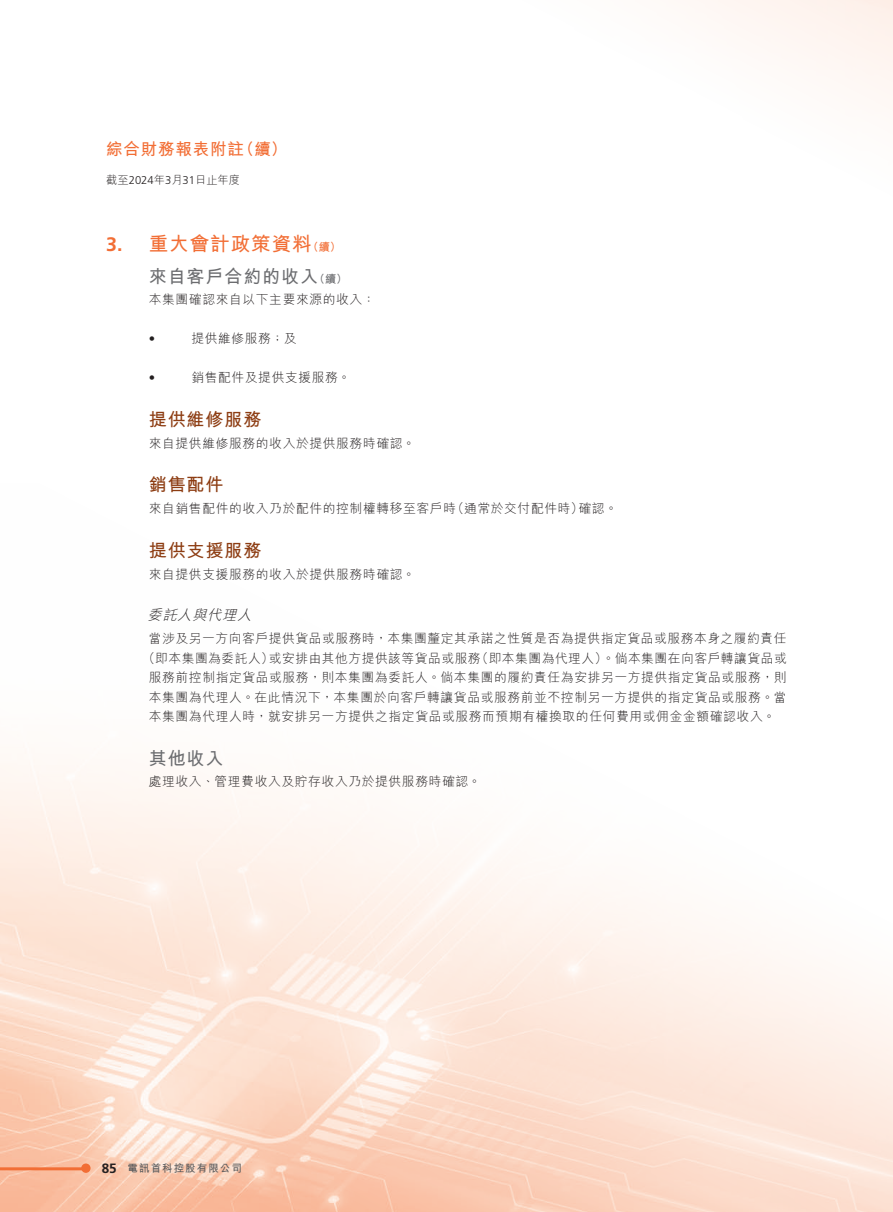
<style>
.page{position:relative;width:893px;height:1212px;background:#fff}
.page>*{position:absolute;margin:0;border:0;box-sizing:border-box;transform-origin:0 0}
.t1{font:700 19.5px "M Hei HK";letter-spacing:.05em;color:#f26e35}
.t2{font:700 19.5px "Frutiger LT Std";color:#f26e35}
.t3{font:700 18px "M Hei HK";letter-spacing:.05em;color:#8d3d13}
.t4{font:700 18px "M Hei HK";letter-spacing:.05em;color:#6c6d70}
.t5{font:700 16.5px "M Hei HK";letter-spacing:.05em;color:#f26e35}
.t6{font:italic 300 14.25px "M Hei HK";color:#231f20}
.t7{font:700 13.5px "Frutiger LT Std";color:#231f20}
.t8{font:300 12.75px/19.5px "M Hei HK";letter-spacing:.05em;color:#231f20;text-align:right}
.t9{font:300 12.75px "Frutiger LT Std";color:#231f20}
.t10{font:300 11.25px "M Hei HK";color:#231f20}
.t11{font:700 11.25px "M Hei HK";color:#f26e35}
.t12{font:700 11.25px "M Hei HK";color:#6c6d70}
.t13{font:700 10.5px "M Hei HK";letter-spacing:.1em;color:#57585a}
.s1{font-family:"Frutiger LT Std"}
</style>
<div class="page">
<img style="left:0;top:746px;width:893px;height:466px">
<hr style="left:0;top:1167px;width:86px;height:3px;background:#f26e35">
<div style="left:81px;top:1163px;width:10px;height:10px;background:#f26e35;border-radius:50%"></div>
<p class="t5" style="left:106px;top:137px;width:139px">綜合財務報表附註</p>
<p class="t5" style="left:238px;top:137px;width:51px">（續(</p>
<p class="t10" style="left:106px;top:172px;width:135px">截至<span class="s1">2024</span>年月<span class="s1">3 31</span>日止年度</p>
<h1 class="t2" style="left:106px;top:233px;width:18px">3.</h1>
<h1 class="t1" style="left:149px;top:230px;width:164px">重大會計政策資料</h1>
<p class="t11" style="left:307px;top:239px;width:35px">（續(</p>
<h2 class="t4" style="left:149px;top:264px;width:171px">來自客戶合約的收入</h2>
<p class="t8" style="left:149px;top:289px;width:228px">本集團確認來自以下主要來源的收入：</p>
<p class="t8" style="left:191px;top:328px;width:107px">提供維修服務；及</p>
<p class="t12" style="left:314px;top:271px;width:35px">（續(</p>
<p class="t9" style="left:149px;top:331px;width:8px">•</p>
<p class="t8" style="left:191px;top:367px;width:161px">銷售配件及提供支援服務。</p>
<p class="t9" style="left:149px;top:370px;width:8px">•</p>
<h2 class="t3" style="left:149px;top:406px;width:114px">提供維修服務</h2>
<p class="t8" style="left:149px;top:433px;width:268px">來自提供維修服務的收入於提供服務時確認。</p>
<h2 class="t3" style="left:149px;top:472px;width:76px">銷售配件</h2>
<p class="t8" style="left:451px;top:498px;width:133px">（通常於交付配件時）</p>
<p class="t8" style="left:149px;top:498px;width:309px">來自銷售配件的收入乃於配件的控制權轉移至客戶時</p>
<h2 class="t3" style="left:149px;top:537px;width:114px">提供支援服務</h2>
<p class="t8" style="left:149px;top:564px;width:268px">來自提供支援服務的收入於提供服務時確認。</p>
<p class="t6" style="left:147px;top:604px;width:111px">委託人與代理人</p>
<p class="t8" style="left:149px;top:628px;width:639px">當涉及另一方向客戶提供貨品或服務時，本集團釐定其承諾之性質是否為提供指定貨品或服務本身之履約責任（即本集團為代理人）。倘本集團在向客戶轉讓貨品或</p>
<p class="t8" style="left:578px;top:498px;width:40px">確認。</p>
<p class="t8" style="left:149px;top:648px;width:639px;text-align:left;text-indent:-6px">（即本集團為委託人）<br>服務前控制指定貨品或服務，則本集團為委託人。倘本集團的履約責任為安排另一方提供指定貨品或服務，則本集團為代理人。在此情況下，本集團於向客戶轉讓貨品或服務前並不控制另一方提供的指定貨品或服務。當本集團為代理人時，就安排另一方提供之指定貨品或服務而預期有權換取的任何費用或佣金金額確認收入。</p>
<h2 class="t4" style="left:149px;top:745px;width:76px">其他收入</h2>
<p class="t8" style="left:149px;top:771px;width:334px">處理收入、管理費收入及貯存收入乃於提供服務時確認。</p>
<p class="t8" style="left:269px;top:648px;width:213px">或安排由其他方提供該等貨品或服務</p>
<p class="t7" style="left:102px;top:1160px;width:17px">85</p>
<p class="t13" style="left:128px;top:1161px;width:116px">電訊首科控股有限公司</p>
</div>
